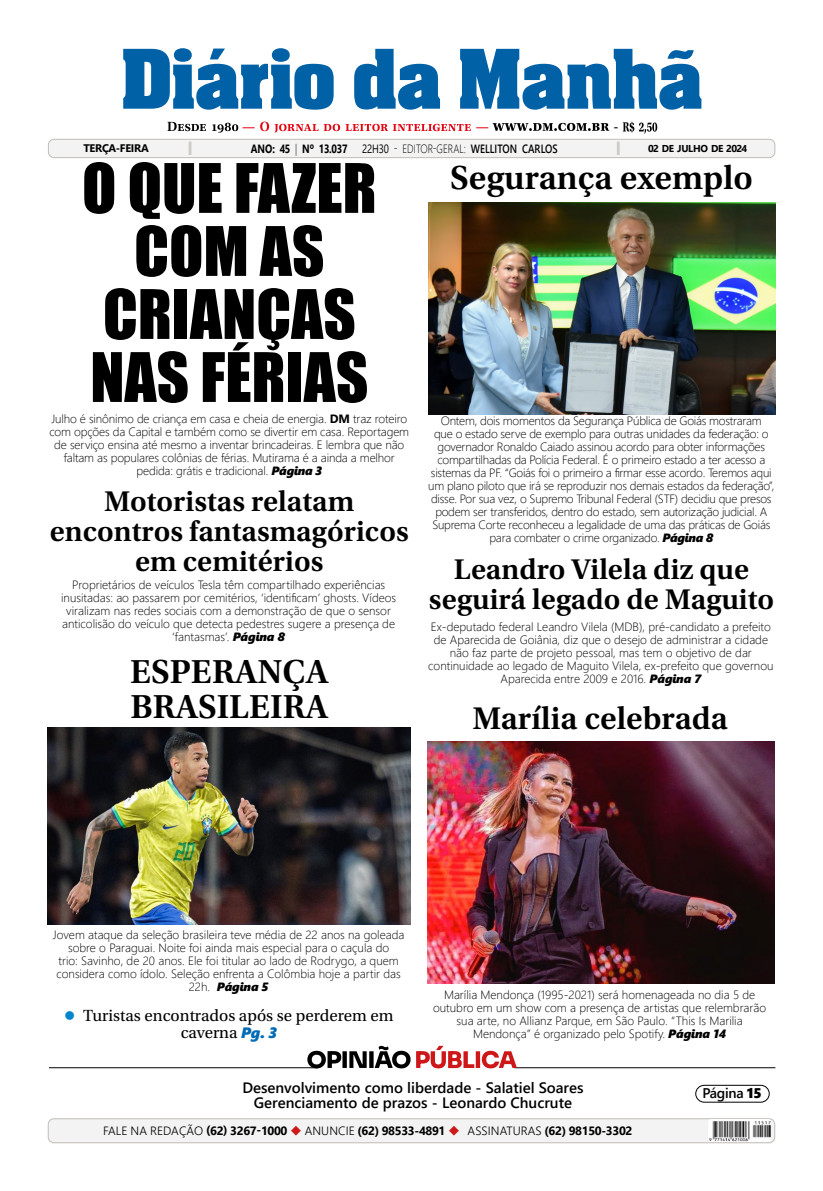
<style>
.page{position:relative;width:823px;height:1191px;background:#fff}
.page>*{position:absolute;margin:0;border:0;box-sizing:border-box;transform-origin:0 0}
.t1{font:63px/63px "Impact";color:#000;text-align:center}
.t2{font:600 35px/35px "Utopia Std";color:#000}
.t3{font:600 33px "Utopia Std";color:#000}
.t4{font:600 30px/30px "Utopia Std";color:#000;text-align:center}
.t5{font:17px/17px "Utopia Std";color:#000;text-align:center}
.t6{font:600 15px/15px "Segoe UI";color:#000;text-align:center}
.t7{font:600 14px "Segoe UI";letter-spacing:-.02em;color:#000}
.t8{font:600 14px "Utopia Std";color:#000}
.t9{font:300 12px/13px "Segoe UI";color:#000;text-align:center}
.t10{font:300 12px/13px "Segoe UI";letter-spacing:-.02em;color:#000;text-align:center}
.t11{font:700 12px "Segoe UI";letter-spacing:-.03em;color:#000}
.t12{font:300 12px "Segoe UI";color:#000;scale:.8 1}
.t13{font:italic 12px "Segoe UI Black";color:#000}
.t14{font:700 11px "Segoe UI";letter-spacing:-.025em;color:#000}
.t15{font:700 10px "Segoe UI";letter-spacing:-.035em;color:#000}
.s1{font-weight:700}
.s2{font-weight:400}
.s3{font-weight:600}
.s4{font-family:"Segoe UI Black";font-weight:400;font-style:italic}
.s5{font-family:"Segoe UI";font-weight:300;font-style:normal}
.s6{color:#0085cd}
.s7{font-family:"Segoe UI Black";font-style:italic;font-size:15px;color:#006bb5}
.s8{font-family:"Segoe UI Black";font-weight:400}
.s9{font-weight:300}
.s10{color:#cd1719}
</style>
<div class="page">
<div style="left:48px;top:1118px;width:726px;height:24px;background:#f3f3f3;border-radius:6px"></div>
<div style="left:48px;top:1118px;width:726px;height:24px;border:1px solid #c1bcb6;border-radius:6px"></div>
<img style="left:708px;top:1119px;width:62px;height:22px">
<hr style="left:514px;top:1067px;width:261px;height:1px;background:#000">
<hr style="left:49px;top:1067px;width:269px;height:1px;background:#000">
<svg style="left:416px;top:1045px;width:100px;height:23px"></svg>
<svg style="left:307px;top:1045px;width:103px;height:23px"></svg>
<div style="left:694px;top:1084px;width:75px;height:18px;border:1px solid #000;border-radius:8px"></div>
<svg style="left:123px;top:48px;width:578px;height:62px"></svg>
<div style="left:48px;top:139px;width:726px;height:19px;background:#f3f3f3;border-radius:6px"></div>
<div style="left:48px;top:139px;width:726px;height:19px;border:1px solid #c1bcb6;border-radius:6px"></div>
<svg style="left:188px;top:142px;width:3px;height:13px"></svg>
<svg style="left:617px;top:142px;width:2px;height:13px"></svg>
<svg style="left:167px;top:122px;width:441px;height:11px"></svg>
<svg style="left:622px;top:122px;width:34px;height:12px"></svg>
<img style="left:428px;top:202px;width:346px;height:212px">
<img style="left:48px;top:727px;width:362px;height:197px">
<img style="left:427px;top:741px;width:347px;height:243px">
<p class="t8" style="left:613px;top:119px;width:7px">-</p>
<p class="t14" style="left:83px;top:138px;width:67px">TERÇA-FEIRA</p>
<p class="t12" style="left:250px;top:137px;width:385px"><span class="s1">ANO: 45</span> | <span class="s1">Nº 13.037</span> <span class="s2">22H30</span> - EDITOR-GERAL: <span class="s3">WELLITON CARLOS</span></p>
<p class="t15" style="left:647px;top:139px;width:101px">02 DE JULHO DE 2024</p>
<h1 class="t1" style="left:82px;top:155px;width:296px">O QUE FAZER<br>COM AS<br>CRIANÇAS<br>NAS FÉRIAS</h1>
<h2 class="t2" style="left:450px;top:160px;width:304px">Segurança exemplo</h2>
<p class="t10" style="left:428px;top:413px;width:347px">Ontem, dois momentos da Segurança Pública de Goiás mostraram<br>que o estado serve de exemplo para outras unidades da federação: o governador Ronaldo Caiado assinou acordo para obter informações compartilhadas da Polícia Federal. É o primeiro estado a ter acesso a sistemas da PF. “Goiás foi o primeiro a firmar esse acordo. Teremos aqui um plano piloto que irá se reproduzir nos demais estados da federação”, disse. Por sua vez, o Supremo Tribunal Federal (STF) decidiu que presos podem ser transferidos, dentro do estado, sem autorização judicial. A Suprema Corte reconheceu a legalidade de uma das práticas de Goiás para combater o crime organizado. <span class="s4">Página 8</span></p>
<p class="t9" style="left:49px;top:411px;width:361px">Julho é sinônimo de criança em casa e cheia de energia. <span class="s1">DM</span> traz roteiro com opções da Capital e também como se divertir em casa. Reportagem de serviço ensina até mesmo a inventar brincadeiras. E lembra que não faltam as populares colônias de férias. Mutirama é a ainda a melhor pedida: grátis e tradicional. <span class="s4">Página 3</span></p>
<h3 class="t4" style="left:50px;top:486px;width:360px">Motoristas relatam encontros fantasmagóricos em cemitérios</h3>
<p class="t9" style="left:61px;top:577px;width:336px">Proprietários de veículos Tesla têm compartilhado experiências inusitadas: ao passarem por cemitérios, ‘identificam’ ghosts. Vídeos viralizam nas redes sociais com a demonstração de que o sensor anticolisão do veículo que detecta pedestres sugere a presença de ‘fantasmas’. <span class="s4">Página 8</span></p>
<h2 class="t2" style="left:130px;top:655px;width:200px">ESPERANÇA<br>BRASILEIRA</h2>
<h3 class="t4" style="left:428px;top:555px;width:347px">Leandro Vilela diz que seguirá legado de Maguito</h3>
<p class="t9" style="left:428px;top:619px;width:346px">Ex-deputado federal Leandro Vilela (MDB), pré-candidato a prefeito de Aparecida de Goiânia, diz que o desejo de administrar a cidade não faz parte de projeto pessoal, mas tem o objetivo de dar continuidade ao legado de Maguito Vilela, ex-prefeito que governou Aparecida entre 2009 e 2016. <span class="s4">Página 7</span></p>
<h3 class="t3" style="left:472px;top:699px;width:257px">Marília celebrada</h3>
<p class="t9" style="left:53px;top:926px;width:353px">Jovem ataque da seleção brasileira teve média de 22 anos na goleada sobre o Paraguai. Noite foi ainda mais especial para o caçula do<br>trio: Savinho, de 20 anos. Ele foi titular ao lado de Rodrygo, a quem considera como ídolo. Seleção enfrenta a Colômbia hoje a partir das</p>
<p class="t13" style="left:189px;top:977px;width:81px"><span class="s5">22h.</span> Página 5</p>
<h3 class="t5" style="left:64px;top:1007px;width:330px"><span class="s6">●</span> Turistas encontrados após se perderem em caverna <span class="s7">Pg. 3</span></h3>
<p class="t9" style="left:433px;top:986px;width:334px">Marília Mendonça (1995-2021) será homenageada no dia 5 de outubro em um show com a presença de artistas que relembrarão sua arte, no Allianz Parque, em São Paulo. “This Is Marilia Mendonça” é organizado pelo Spotify. <span class="s4">Página 14</span></p>
<p class="t6" style="left:242px;top:1078px;width:342px">Desenvolvimento como liberdade - Salatiel Soares<br>Gerenciamento de prazos - Leonardo Chucrute</p>
<p class="t7" style="left:702px;top:1079px;width:61px">Página <span class="s8">15</span></p>
<p class="t11" style="left:103px;top:1119px;width:530px"><span class="s9">FALE NA REDAÇÃO</span> (62) 3267-1000 <span class="s10">◆</span> <span class="s9">ANUNCIE</span> (62) 98533-4891 <span class="s10">◆</span> <span class="s9">ASSINATURAS</span> (62) 98150-3302</p>
</div>
